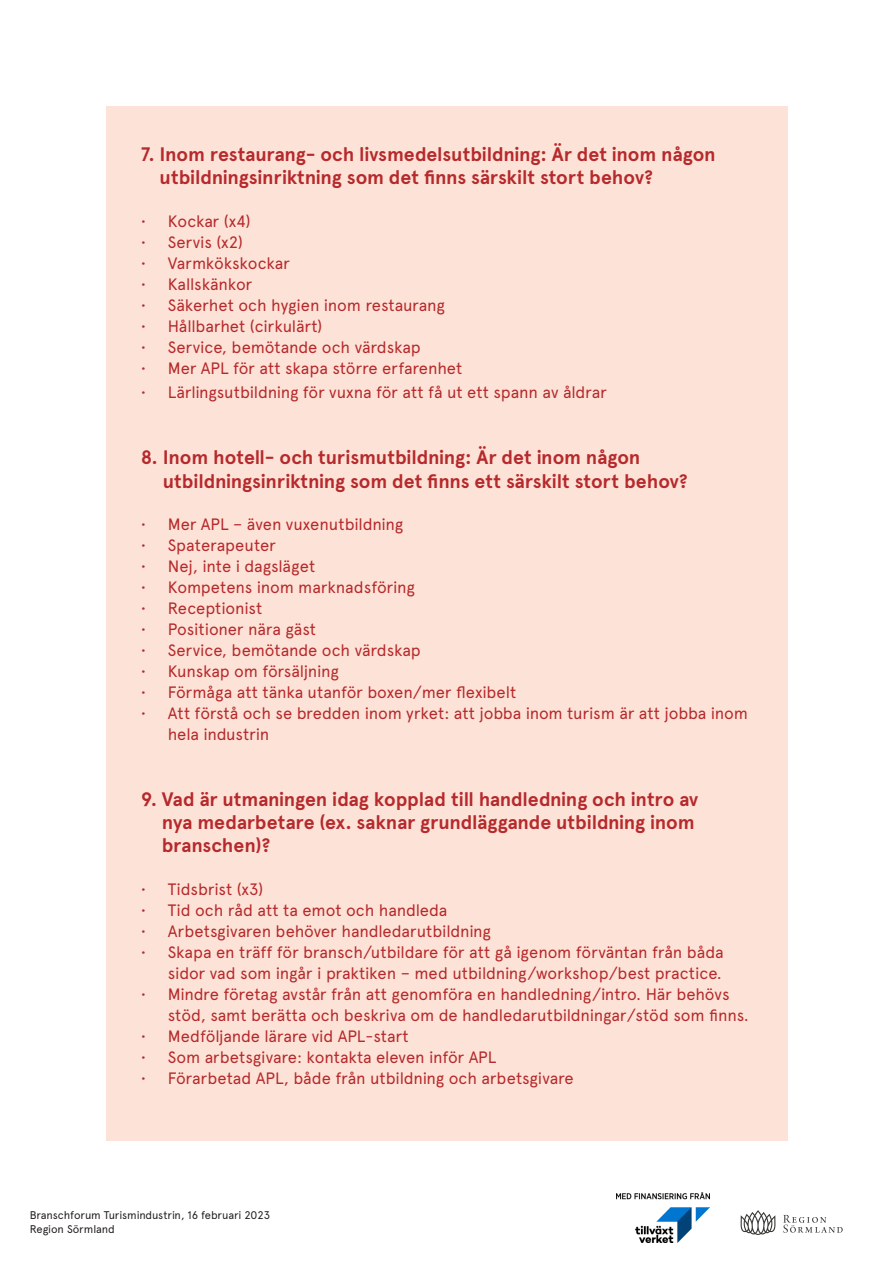
<style>
.page{position:relative;width:893px;height:1263px;background:#fff}
.page>*{position:absolute;margin:0;border:0;box-sizing:border-box;transform-origin:0 0}
.Underrubrik{font:700 19.5px/23.4px "Apercu";letter-spacing:-.005em;color:#b6292c}
.t1{font:16.5px/21px "Apercu";letter-spacing:-.01em;color:#b6292c}
.t2{font:11.1px/13.4px "Apercu";letter-spacing:-.01em;color:#231f20}
</style>
<div class="page">
<svg style="left:741px;top:1210px;width:34px;height:25px"></svg>
<svg style="left:783px;top:1215px;width:60px;height:18px"></svg>
<img style="left:616px;top:1193px;width:93px;height:49px">
<div style="left:106px;top:106px;width:682px;height:1035px;background:#fde3d7"></div>
<h3 class="Underrubrik" style="left:160px;top:142px;width:557px;text-indent:-19px">7. Inom restaurang- och livsmedelsutbildning: Är det inom någon utbildningsinriktning som det finns särskilt stort behov?</h3>
<p class="t1" style="left:141px;top:210px;width:111px">• Kockar (x4)</p>
<p class="t1" style="left:141px;top:231px;width:104px">• Servis (x2)</p>
<p class="t1" style="left:141px;top:252px;width:150px">• Varmkökskockar</p>
<p class="t1" style="left:141px;top:273px;width:113px">• Kallskänkor</p>
<p class="t1" style="left:141px;top:294px;width:306px">• Säkerhet och hygien inom restaurang</p>
<p class="t1" style="left:141px;top:315px;width:183px">• Hållbarhet (cirkulärt)</p>
<p class="t1" style="left:141px;top:336px;width:282px">• Service, bemötande och värdskap</p>
<p class="t1" style="left:141px;top:357px;width:323px">• Mer APL för att skapa större erfarenhet</p>
<p class="t1" style="left:141px;top:381px;width:467px">• Lärlingsutbildning för vuxna för att få ut ett spann av åldrar</p>
<h3 class="Underrubrik" style="left:163px;top:446px;width:526px;text-indent:-22px">8. Inom hotell- och turismutbildning: Är det inom någon utbildningsinriktning som det finns ett särskilt stort behov?</h3>
<p class="t1" style="left:141px;top:514px;width:264px">• Mer APL – även vuxenutbildning</p>
<p class="t1" style="left:141px;top:535px;width:137px">• Spaterapeuter</p>
<p class="t1" style="left:141px;top:556px;width:176px">• Nej, inte i dagsläget</p>
<p class="t1" style="left:141px;top:577px;width:275px">• Kompetens inom marknadsföring</p>
<p class="t1" style="left:141px;top:598px;width:123px">• Receptionist</p>
<p class="t1" style="left:141px;top:619px;width:177px">• Positioner nära gäst</p>
<p class="t1" style="left:141px;top:640px;width:282px">• Service, bemötande och värdskap</p>
<p class="t1" style="left:141px;top:661px;width:199px">• Kunskap om försäljning</p>
<p class="t1" style="left:141px;top:682px;width:377px">• Förmåga att tänka utanför boxen/mer flexibelt</p>
<p class="t1" style="left:168px;top:703px;width:582px;text-indent:-27px">• Att förstå och se bredden inom yrket: att jobba inom turism är att jobba inom hela industrin</p>
<h3 class="Underrubrik" style="left:162px;top:787px;width:538px;text-indent:-21px">9. Vad är utmaningen idag kopplad till handledning och intro av nya medarbetare (ex. saknar grundläggande utbildning inom branschen)?</h3>
<p class="t1" style="left:141px;top:879px;width:124px">• Tidsbrist (x3)</p>
<p class="t1" style="left:141px;top:900px;width:308px">• Tid och råd att ta emot och handleda</p>
<p class="t1" style="left:141px;top:921px;width:352px">• Arbetsgivaren behöver handledarutbildning</p>
<p class="t1" style="left:141px;top:942px;width:584px;text-align:right">• Skapa en träff för bransch/utbildare för att gå igenom förväntan från båda sidor vad som ingår i praktiken – med utbildning/workshop/best practice.</p>
<p class="t1" style="left:168px;top:984px;width:582px;text-indent:-27px">• Mindre företag avstår från att genomföra en handledning/intro. Här behövs stöd, samt berätta och beskriva om de handledarutbildningar/stöd som finns.</p>
<p class="t1" style="left:141px;top:1026px;width:269px">• Medföljande lärare vid APL-start</p>
<p class="t1" style="left:141px;top:1047px;width:357px">• Som arbetsgivare: kontakta eleven inför APL</p>
<p class="t1" style="left:141px;top:1068px;width:434px">• Förarbetad APL, både från utbildning och arbetsgivare</p>
<p class="t2" style="left:30px;top:1209px;width:242px">Branschforum Turismindustrin, 16 februari 2023<br>Region Sörmland</p>
</div>
